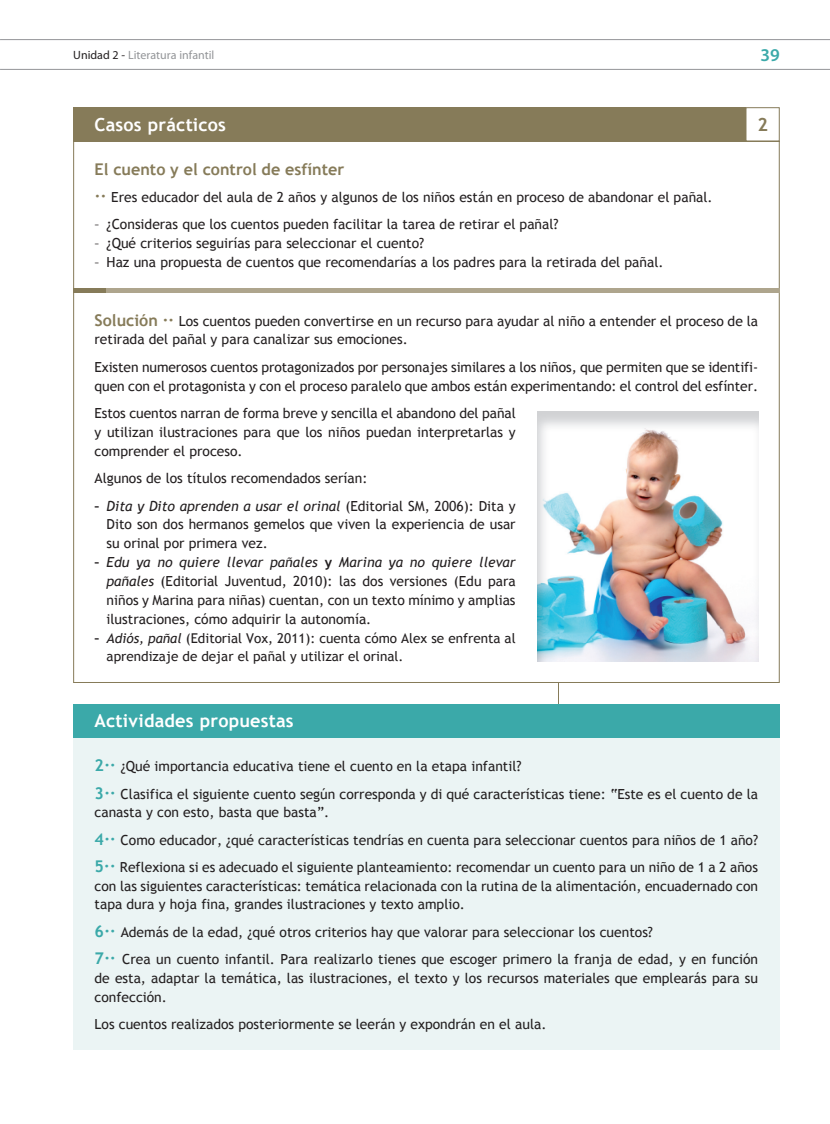
<style>
.page{position:relative;width:830px;height:1124px;background:#fff}
.page>*{position:absolute;margin:0;border:0;box-sizing:border-box;transform-origin:0 0}
.t1{font:700 18px "Trebuchet MS";letter-spacing:.01em;color:#fff}
.t2{font:600 18px "Myriad Pro";color:#3ba9a9}
.t3{font:700 18px "Trebuchet MS";color:#867b59}
.t4{font:700 16.2px "Trebuchet MS";color:#867b59}
.t5{font:13.8px/18.9px "Trebuchet MS";color:#231f20}
.t6{font:13.5px/18.9px "Trebuchet MS";color:#231f20}
.t7{font:12px "Myriad Pro";color:#939598}
.s1{color:#231f20}
.s2{font-weight:700;font-size:16.2px;color:#867b59}
.s3{font-family:"Trebuchet";font-weight:700;font-style:italic}
.s4{font-style:italic}
.s5{font-weight:700}
.s6{font-family:"Trebuchet";font-weight:700;font-style:italic;font-size:13.8px}
.s7{font-weight:700;font-size:16.2px;color:#3ba9a9}
</style>
<div class="page">
<hr style="left:1px;top:39px;width:828px;height:1px;background:#939598">
<hr style="left:1px;top:69px;width:828px;height:1px;background:#939598">
<hr style="left:558px;top:107px;width:1px;height:942px;background:#867b59">
<div style="left:73px;top:704px;width:706px;height:345px;background:#ebf4f4"></div>
<div style="left:73px;top:704px;width:706px;height:33px;background:#3ba9a9"></div>
<hr style="left:73px;top:288px;width:706px;height:4px;background:#aea58d">
<hr style="left:73px;top:288px;width:33px;height:4px;background:#867b59">
<div style="left:73px;top:107px;width:706px;height:34px;background:#867b59"></div>
<div style="left:745px;top:108px;width:34px;height:33px;background:#fff"></div>
<div style="left:745px;top:107px;width:34px;height:34px;border:1px solid #867b59"></div>
<img style="left:537px;top:411px;width:221px;height:250px">
<p class="t7" style="left:73px;top:50px;width:143px"><span class="s1">Unidad 2 -</span> Literatura infantil</p>
<p class="t2" style="left:760px;top:48px;width:21px">39</p>
<p class="t1" style="left:94px;top:114px;width:133px">Casos prácticos</p>
<p class="t4" style="left:94px;top:159px;width:251px">El cuento y el control de esfínter</p>
<p class="t5" style="left:94px;top:187px;width:619px"><span class="s2">··</span> Eres educador del aula de 2 años y algunos de los niños están en proceso de abandonar el pañal.</p>
<p class="t5" style="left:94px;top:215px;width:465px">– ¿Consideras que los cuentos pueden facilitar la tarea de retirar el pañal?</p>
<p class="t5" style="left:94px;top:233px;width:331px">– ¿Qué criterios seguirías para seleccionar el cuento?</p>
<p class="t5" style="left:94px;top:252px;width:570px">– Haz una propuesta de cuentos que recomendarías a los padres para la retirada del pañal.</p>
<p class="t3" style="left:757px;top:114px;width:12px">2</p>
<p class="t5" style="left:94px;top:311px;width:665px"><span class="s2">Solución ··</span> Los cuentos pueden convertirse en un recurso para ayudar al niño a entender el proceso de la retirada del pañal y para canalizar sus emociones.</p>
<p class="t5" style="left:94px;top:357px;width:665px">Existen numerosos cuentos protagonizados por personajes similares a los niños, que permiten que se identifi&shy;quen con el protagonista y con el proceso paralelo que ambos están experimentando: el control del esfínter.</p>
<p class="t5" style="left:94px;top:403px;width:422px;text-align:justify">Estos cuentos narran de forma breve y sencilla el abandono del pañal y utilizan ilustraciones para que los niños puedan interpretarlas y comprender el proceso.</p>
<p class="t5" style="left:94px;top:468px;width:274px">Algunos de los títulos recomendados serían:</p>
<p class="t5" style="left:107px;top:496px;width:410px;text-align:justify;text-indent:-12px"><span class="s3">–</span> <span class="s4">Dita y Dito aprenden a usar el orinal</span> (Editorial SM, 2006): Dita y Dito son dos hermanos gemelos que viven la experiencia de usar su orinal por primera vez.</p>
<p class="t5" style="left:107px;top:552px;width:410px;text-align:justify;text-indent:-12px"><span class="s3">–</span> <span class="s4">Edu ya no quiere llevar pañales</span> <span class="s5">y</span> <span class="s4">Marina ya no quiere llevar pañales</span> (Editorial Juventud, 2010): las dos versiones (Edu para niños y Marina para niñas) cuentan, con un texto mínimo y amplias ilustraciones, cómo adquirir la autonomía.</p>
<p class="t6" style="left:107px;top:628px;width:410px;text-indent:-12px"><span class="s6">–</span> <span class="s4">Adiós, pañal</span> (Editorial Vox, 2011): cuenta cómo Alex se enfrenta al aprendizaje de dejar el pañal y utilizar el orinal.</p>
<p class="t1" style="left:94px;top:710px;width:200px">Actividades propuestas</p>
<p class="t5" style="left:94px;top:752px;width:665px;line-height:27.3px"><span class="s7">2··</span> ¿Qué importancia educativa tiene el cuento en la etapa infantil?<br><span class="s7">3··</span> Clasifica el siguiente cuento según corresponda y di qué características tiene: “Este es el cuento de la</p>
<p class="t5" style="left:94px;top:798px;width:665px;line-height:27.3px">canasta y con esto, basta que basta”.<br><span class="s7">4··</span> Como educador, ¿qué características tendrías en cuenta para seleccionar cuentos para niños de 1 año?<br><span class="s7">5··</span> Reflexiona si es adecuado el siguiente planteamiento: recomendar un cuento para un niño de 1 a 2 años</p>
<p class="t5" style="left:94px;top:876px;width:665px">con las siguientes características: temática relacionada con la rutina de la alimentación, encuadernado con tapa dura y hoja fina, grandes ilustraciones y texto amplio.</p>
<p class="t5" style="left:94px;top:917px;width:665px;line-height:27.3px"><span class="s7">6··</span> Además de la edad, ¿qué otros criterios hay que valorar para seleccionar los cuentos?<br><span class="s7">7··</span> Crea un cuento infantil. Para realizarlo tienes que escoger primero la franja de edad, y en función</p>
<p class="t5" style="left:94px;top:968px;width:665px">de esta, adaptar la temática, las ilustraciones, el texto y los recursos materiales que emplearás para su confección.</p>
<p class="t5" style="left:94px;top:1014px;width:453px">Los cuentos realizados posteriormente se leerán y expondrán en el aula.</p>
</div>
